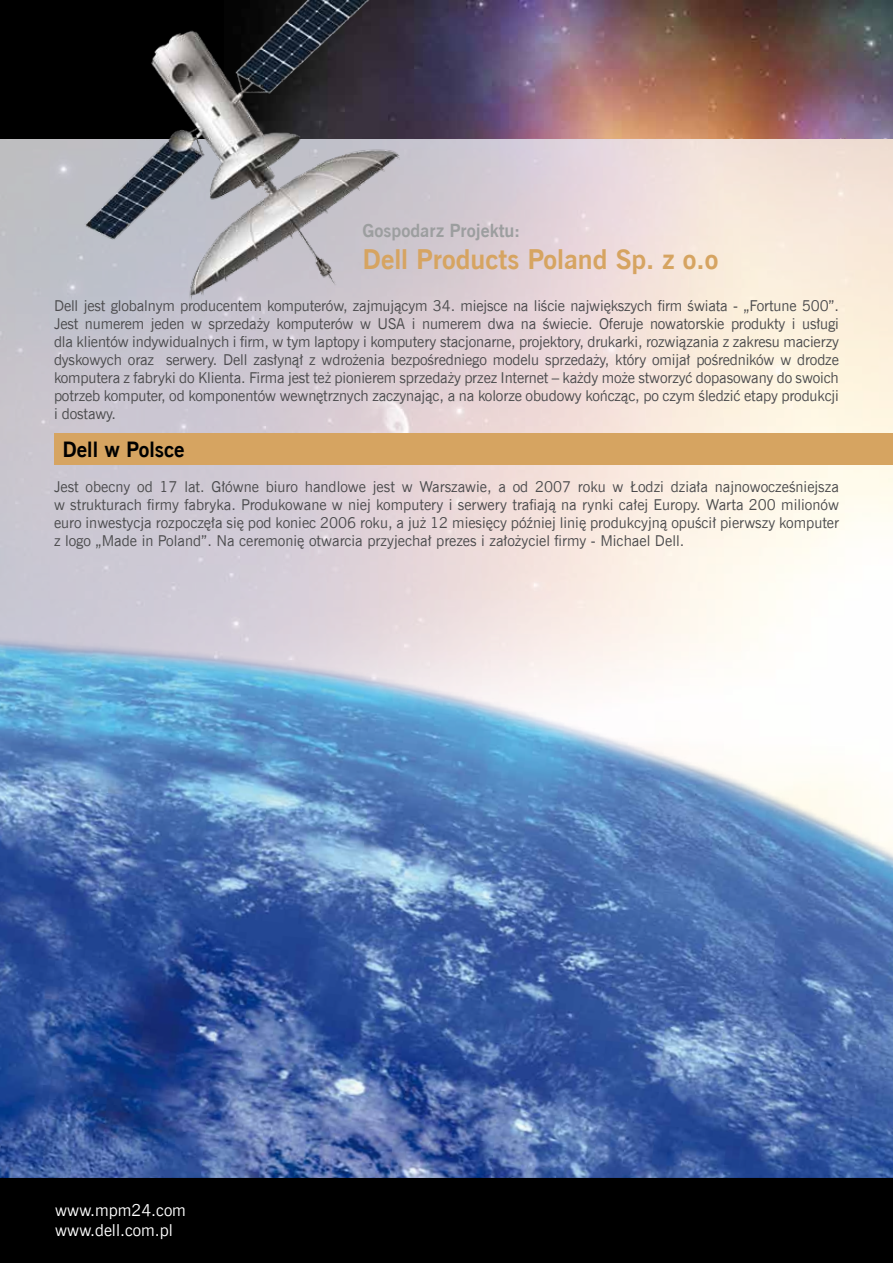
<style>
.page{position:relative;width:893px;height:1263px;background:#fff}
.page>*{position:absolute;margin:0;border:0;box-sizing:border-box;transform-origin:0 0}
.t1{font:700 27px "News Goth EU";color:#d6a461}
.t2{font:700 21px "News Goth EU";color:#000}
.t3{font:700 18px "News Goth EU";color:#9c9e9f}
.t4{font:16.5px/19.8px "News Goth EU";color:#fff}
.t5{font:15px/18px "News Goth EU";letter-spacing:-.005em;color:#4b4b4d;text-align:justify}
</style>
<div class="page">
<img style="left:0;top:0;width:893px;height:139px">
<div style="left:52px;top:31px;width:22px;height:83px;background:#000"></div>
<div style="left:0;top:1178px;width:893px;height:85px;background:#000"></div>
<div style="left:54px;top:433px;width:839px;height:32px;background:#d6a461"></div>
<img style="left:74px;top:0;width:340px;height:309px">
<img style="left:0;top:584px;width:893px;height:594px">
<p class="t3" style="left:362px;top:219px;width:159px">Gospodarz Projektu:</p>
<h1 class="t1" style="left:362px;top:243px;width:357px">Dell Products Poland Sp. z o.o</h1>
<p class="t5" style="left:54px;top:297px;width:786px">Dell jest globalnym producentem komputerów, zajmującym 34. miejsce na liście największych firm świata - „Fortune 500”.<br>Jest numerem jeden w sprzedaży komputerów w USA i numerem dwa na świecie. Oferuje nowatorskie produkty i usługi dla klientów indywidualnych i firm, w tym laptopy i komputery stacjonarne, projektory, drukarki, rozwiązania z zakresu macierzy dyskowych oraz serwery. Dell zasłynął z wdrożenia bezpośredniego modelu sprzedaży, który omijał pośredników w drodze komputera z fabryki do Klienta. Firma jest też pionierem sprzedaży przez Internet – każdy może stworzyć dopasowany do swoich potrzeb komputer, od komponentów wewnętrznych zaczynając, a na kolorze obudowy kończąc, po czym śledzić etapy produkcji i dostawy.</p>
<h2 class="t2" style="left:63px;top:436px;width:124px">Dell w Polsce</h2>
<p class="t5" style="left:54px;top:478px;width:786px">Jest obecny od 17 lat. Główne biuro handlowe jest w Warszawie, a od 2007 roku w Łodzi działa najnowocześniejsza w strukturach firmy fabryka. Produkowane w niej komputery i serwery trafiają na rynki całej Europy. Warta 200 milionów euro inwestycja rozpoczęła się pod koniec 2006 roku, a już 12 miesięcy później linię produkcyjną opuścił pierwszy komputer z logo „Made in Poland”. Na ceremonię otwarcia przyjechał prezes i założyciel firmy - Michael Dell.</p>
<p class="t4" style="left:55px;top:1200px;width:132px">www.mpm24.com www.dell.com.pl</p>
</div>
